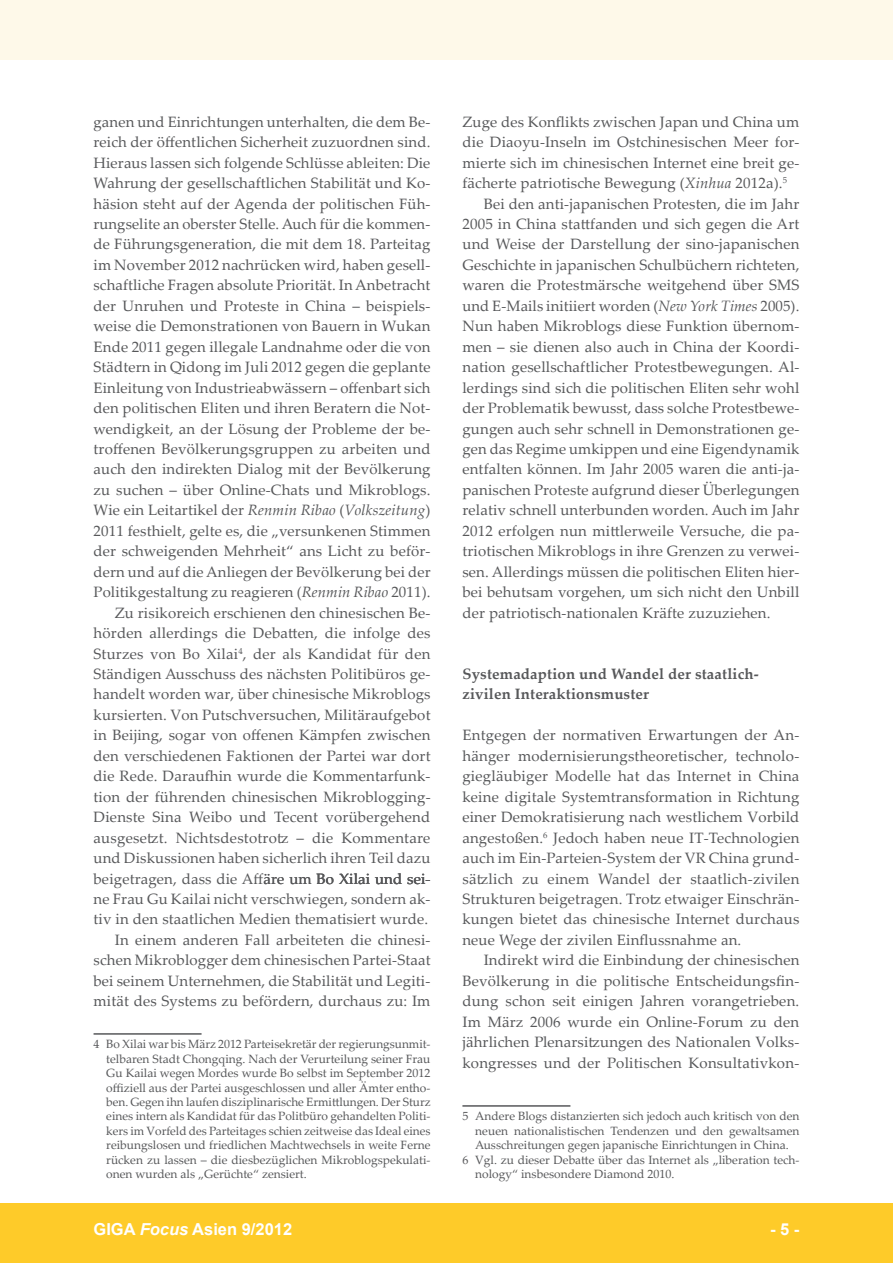
<style>
.page{position:relative;width:893px;height:1263px;background:#fff}
.page>*{position:absolute;margin:0;border:0;box-sizing:border-box;transform-origin:0 0}
.t1{font:700 16.5px "Arial";color:#fff}
.foc__text_fliesstext{font:15px/20.4px "Palatino Linotype";letter-spacing:.01em;color:#57585a;text-align:justify}
.foc__text_1__absatz{font:15px/20.4px "Palatino Linotype";letter-spacing:.01em;color:#57585a;text-align:justify}
.foc__text_fussnoten{font:15px/20.4px "Palatino Linotype";letter-spacing:.01em;color:#57585a;text-align:justify}
.foc__text_ueberschri{font:700 15px/20.4px "Palatino Linotype";letter-spacing:.01em;color:#57585a}
.foc__text_fussnoten-2{font:12px/14.4px "Palatino Linotype";color:#57585a;text-align:justify}
.s1{font-style:italic}
</style>
<div class="page">
<div style="left:0;top:1203px;width:893px;height:60px;background:#fecb29"></div>
<div style="left:0;top:1px;width:893px;height:59px;background:#fef9e9"></div>
<hr style="left:94px;top:1033px;width:108px;height:2px;background:#57585a">
<hr style="left:462px;top:1105px;width:108px;height:2px;background:#57585a">
<p class="foc__text_1__absatz" style="left:94px;top:111px;width:339px">ganen und Einrichtungen unterhalten, die dem Be&shy;reich der öffentlichen Sicherheit zuzuordnen sind.<br>Hieraus lassen sich folgende Schlüsse ableiten: Die Wahrung der gesellschaftlichen Stabilität und Ko&shy;häsion steht auf der Agenda der politischen Füh&shy;rungselite an oberster Stelle. Auch für die kommen&shy;de Führungsgeneration, die mit dem 18. Parteitag im November 2012 nachrücken wird, haben gesell&shy;schaftliche Fragen absolute Priorität. In Anbetracht der Unruhen und Proteste in China – beispiels&shy;weise die Demonstrationen von Bauern in Wukan Ende 2011 gegen illegale Landnahme oder die von Städtern in Qidong im Juli 2012 gegen die geplante Einleitung von Industrieabwässern – offenbart sich den politischen Eliten und ihren Beratern die Not&shy;wendigkeit, an der Lösung der Probleme der be&shy;troffenen Bevölkerungsgruppen zu arbeiten und auch den indirekten Dialog mit der Bevölkerung zu suchen – über Online-Chats und Mikroblogs.<br>Wie ein Leitartikel der <span class="s1">Renmin Ribao</span> (<span class="s1">Volkszeitung</span>)<br>2011 festhielt, gelte es, die „versunkenen Stimmen der schweigenden Mehrheit“ ans Licht zu beför&shy;dern und auf die Anliegen der Bevölkerung bei der Politikgestaltung zu reagieren (<span class="s1">Renmin Ribao</span> 2011).</p>
<p class="foc__text_fliesstext" style="left:94px;top:602px;width:339px;text-indent:21px">Zu risikoreich erschienen den chinesischen Be&shy;hörden allerdings die Debatten, die infolge des Sturzes von Bo Xilai<sup>4</sup>, der als Kandidat für den Ständigen Ausschuss des nächsten Politibüros ge&shy;handelt worden war, über chinesische Mikroblogs kursierten. Von Putschversuchen, Militäraufgebot in Beijing, sogar von offenen Kämpfen zwischen den verschiedenen Faktionen der Partei war dort die Rede. Daraufhin wurde die Kommentarfunk&shy;tion der führenden chinesischen Mikroblogging-Dienste Sina Weibo und Tecent vorübergehend ausgesetzt. Nichtsdestotrotz – die Kommentare und Diskussionen haben sicherlich ihren Teil dazu beigetragen, dass die Affäre um Bo Xilai und sei&shy;ne Frau Gu Kailai nicht verschwiegen, sondern ak&shy;tiv in den staatlichen Medien thematisiert wurde.</p>
<p class="foc__text_fliesstext" style="left:94px;top:929px;width:339px;text-indent:21px">In einem anderen Fall arbeiteten die chinesi&shy;schen Mikroblogger dem chinesischen Partei-Staat bei seinem Unternehmen, die Stabilität und Legiti&shy;mität des Systems zu befördern, durchaus zu: Im</p>
<p class="foc__text_fussnoten-2" style="left:106px;top:1036px;width:326px;text-indent:-13px">4 Bo Xilai war bis März 2012 Parteisekretär der regierungsunmit&shy;telbaren Stadt Chongqing. Nach der Verurteilung seiner Frau Gu Kailai wegen Mordes wurde Bo selbst im September 2012 offiziell aus der Partei ausgeschlossen und aller Ämter entho&shy;ben. Gegen ihn laufen disziplinarische Ermittlungen. Der Sturz eines intern als Kandidat für das Politbüro gehandelten Politi&shy;kers im Vorfeld des Parteitages schien zeitweise das Ideal eines reibungslosen und friedlichen Machtwechsels in weite Ferne rücken zu lassen – die diesbezüglichen Mikroblogspekulati&shy;onen wurden als „Gerüchte“ zensiert.</p>
<p class="foc__text_fussnoten" style="left:462px;top:111px;width:338px">Zuge des Konflikts zwischen Japan und China um die Diaoyu-Inseln im Ostchinesischen Meer for&shy;mierte sich im chinesischen Internet eine breit ge&shy;fächerte patriotische Bewegung (<span class="s1">Xinhua</span> 2012a).<sup>5</sup></p>
<p class="foc__text_fliesstext" style="left:462px;top:193px;width:339px;text-indent:21px">Bei den anti-japanischen Protesten, die im Jahr 2005 in China stattfanden und sich gegen die Art und Weise der Darstellung der sino-japanischen Geschichte in japanischen Schulbüchern richteten, waren die Protestmärsche weitgehend über SMS und E-Mails initiiert worden (<span class="s1">New York Times</span> 2005).<br>Nun haben Mikroblogs diese Funktion übernom&shy;men – sie dienen also auch in China der Koordi&shy;nation gesellschaftlicher Protestbewegungen. Al&shy;lerdings sind sich die politischen Eliten sehr wohl der Problematik bewusst, dass solche Protestbewe&shy;gungen auch sehr schnell in Demonstrationen ge&shy;gen das Regime umkippen und eine Eigendynamik entfalten können. Im Jahr 2005 waren die anti-ja&shy;panischen Proteste aufgrund dieser Überlegungen relativ schnell unterbunden worden. Auch im Jahr 2012 erfolgen nun mittlerweile Versuche, die pa&shy;triotischen Mikroblogs in ihre Grenzen zu verwei&shy;sen. Allerdings müssen die politischen Eliten hier&shy;bei behutsam vorgehen, um sich nicht den Unbill der patriotisch-nationalen Kräfte zuzuziehen.</p>
<p class="foc__text_ueberschri" style="left:462px;top:663px;width:298px">Systemadaption und Wandel der staatlich&shy;zivilen Interaktionsmuster</p>
<p class="foc__text_1__absatz" style="left:462px;top:724px;width:339px">Entgegen der normativen Erwartungen der An&shy;hänger modernisierungstheoretischer, technolo&shy;giegläubiger Modelle hat das Internet in China keine digitale Systemtransformation in Richtung einer Demokratisierung nach westlichem Vorbild angestoßen.<sup>6</sup> Jedoch haben neue IT-Technologien auch im Ein-Parteien-System der VR China grund&shy;sätzlich zu einem Wandel der staatlich-zivilen Strukturen beigetragen. Trotz etwaiger Einschrän&shy;kungen bietet das chinesische Internet durchaus neue Wege der zivilen Einflussnahme an.</p>
<p class="foc__text_fliesstext" style="left:462px;top:949px;width:338px;text-indent:21px">Indirekt wird die Einbindung der chinesischen Bevölkerung in die politische Entscheidungsfin&shy;dung schon seit einigen Jahren vorangetrieben.<br>Im März 2006 wurde ein Online-Forum zu den jährlichen Plenarsitzungen des Nationalen Volks&shy;kongresses und der Politischen Konsultativkon-</p>
<p class="foc__text_fussnoten-2" style="left:475px;top:1108px;width:326px;text-indent:-13px">5 Andere Blogs distanzierten sich jedoch auch kritisch von den neuen nationalistischen Tendenzen und den gewaltsamen Ausschreitungen gegen japanische Einrichtungen in China.</p>
<p class="foc__text_fussnoten-2" style="left:475px;top:1152px;width:326px;text-indent:-13px">6 Vgl. zu dieser Debatte über das Internet als „liberation tech&shy;nology“ insbesondere Diamond 2010.</p>
<p class="t1" style="left:94px;top:1218px;width:200px">GIGA <span class="s1">Focus</span> Asien 9/2012</p>
<p class="t1" style="left:770px;top:1218px;width:31px">- 5 -</p>
</div>
